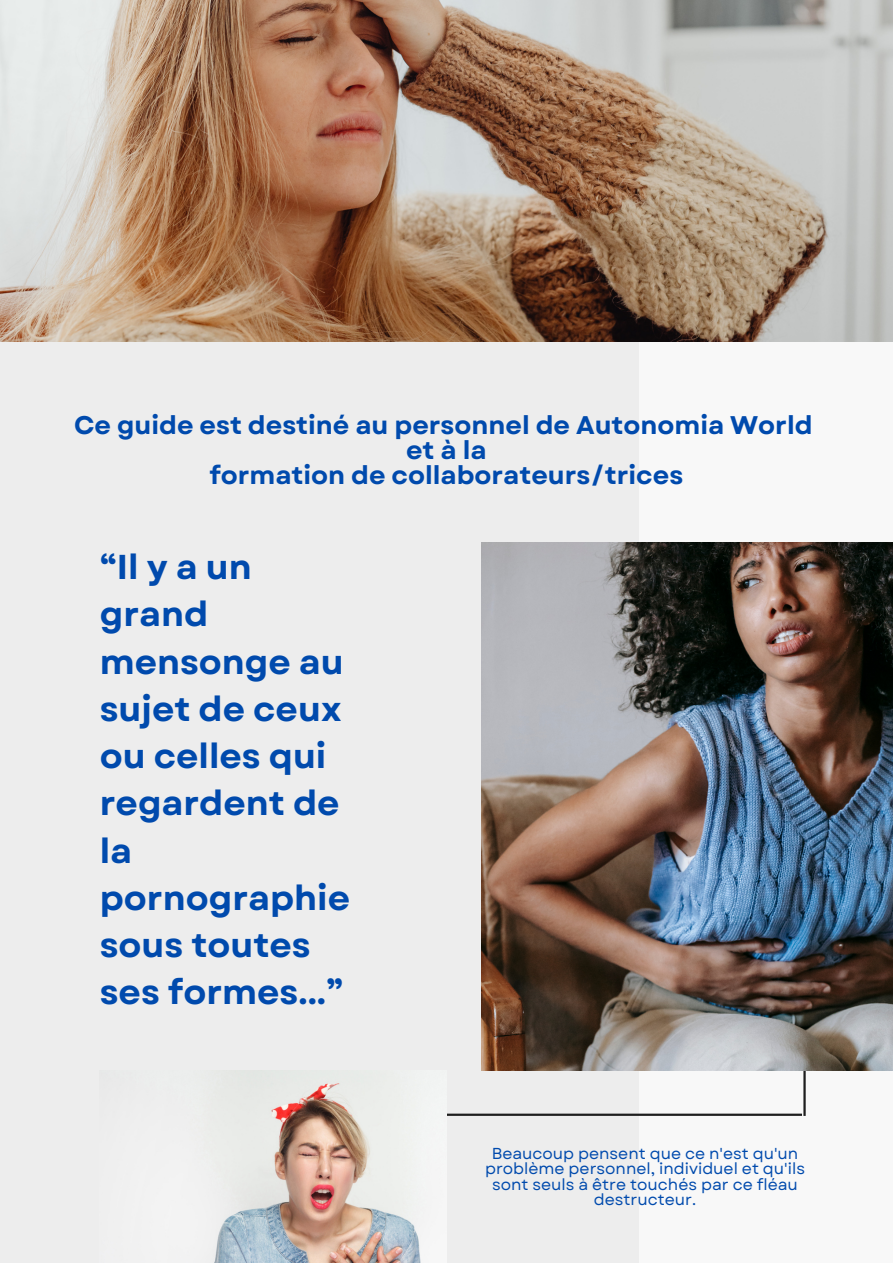
<style>
.page{position:relative;width:893px;height:1264px;background:#fff}
.page>*{position:absolute;margin:0;border:0;box-sizing:border-box;transform-origin:0 0}
.t1{font:700 34.5px/47.2px "Garet";color:#004aad}
.t2{font:700 25.5px "Garet";color:#004aad}
.t3{font:15.9px/15.5px "Garet";color:#004aad;text-align:center}
</style>
<div class="page">
<div style="left:0;top:0;width:892px;height:1262px;background:#f8f8f8"></div>
<div style="left:0;top:304px;width:638px;height:958px;background:#ededed"></div>
<hr style="left:180px;top:1113px;width:622px;height:2px;background:#1e1e1e">
<hr style="left:803px;top:1034px;width:2px;height:81px;background:#1e1e1e">
<img style="left:0;top:0;width:892px;height:341px">
<img style="left:481px;top:543px;width:411px;height:527px">
<img style="left:180px;top:1070px;width:267px;height:192px">
<p class="t2" style="left:74px;top:407px;width:740px">Ce guide est destiné au personnel de Autonomia World</p>
<p class="t2" style="left:406px;top:432px;width:82px">et à la</p>
<p class="t2" style="left:209px;top:456px;width:475px">formation de collaborateurs/trices</p>
<p class="t1" style="left:100px;top:543px;width:252px">“Il y a un grand mensonge au sujet de ceux ou celles qui regardent de la pornographie sous toutes ses formes...”</p>
<p class="t3" style="left:485px;top:1145px;width:321px">Beaucoup pensent que ce n'est qu'un problème personnel, individuel et qu'ils sont seuls à être touchés par ce fléau destructeur.</p>
</div>
